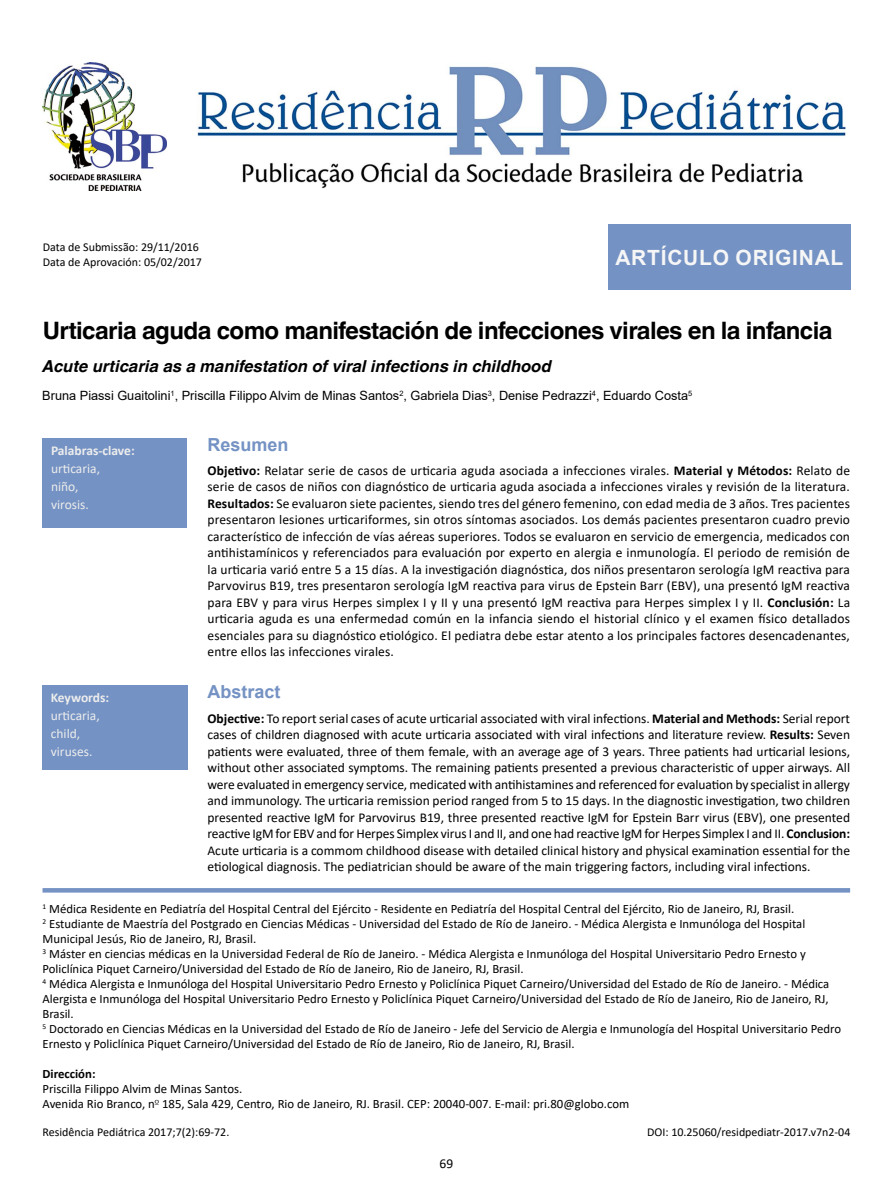
<style>
.page{position:relative;width:893px;height:1191px;background:#fff}
.page>*{position:absolute;margin:0;border:0;box-sizing:border-box;transform-origin:0 0}
.t1{font:700 24px "Helvetica World";letter-spacing:-.025em;color:#000}
.t2{font:700 21px "Arial";letter-spacing:.035em;color:#f6f6f6}
.t3{font:700 18px "Arial";color:#7492c3}
.t4{font:italic 700 16.5px "Helvetica World";color:#000}
.t5{font:13.5px/16.5px "Calibri";color:#000;text-align:justify}
.t6{font:13.5px/18px "Calibri";color:#ededed}
.t7{font:700 13.5px "Calibri";color:#ededed}
.t8{font:12.75px/15px "Calibri";color:#000}
.t9{font:12.75px "Arial";color:#000}
.t10{font:700 12.75px "Calibri";color:#000}
.t11{font:12px/15px "Calibri";color:#000}
.s1{font-weight:700}
.s2{font-family:"Gatineau Plain"}
</style>
<div class="page">
<hr style="left:43px;top:888px;width:807px;height:4px;background:#7492c3">
<img style="left:197px;top:66px;width:649px;height:123px">
<img style="left:43px;top:62px;width:123px;height:128px">
<div style="left:43px;top:438px;width:144px;height:90px;background:#7492c3"></div>
<div style="left:608px;top:224px;width:242px;height:65px;background:#7492c3"></div>
<div style="left:42px;top:685px;width:145px;height:85px;background:#7492c3"></div>
<p class="t11" style="left:43px;top:239px;width:161px">Data de Submissão: 29/11/2016<br>Data de Aprovación: 05/02/2017</p>
<h2 class="t2" style="left:615px;top:243px;width:230px">ARTÍCULO ORIGINAL</h2>
<h1 class="t1" style="left:43px;top:316px;width:791px">Urticaria aguda como manifestación de infecciones virales en la infancia</h1>
<p class="t4" style="left:43px;top:356px;width:511px">Acute urticaria as a manifestation of viral infections in childhood</p>
<p class="t9" style="left:42px;top:386px;width:651px">Bruna Piassi Guaitolini<sup>1</sup>, Priscilla Filippo Alvim de Minas Santos<sup>2</sup>, Gabriela Dias<sup>3</sup>, Denise Pedrazzi<sup>4</sup>, Eduardo Costa<sup>5</sup></p>
<p class="t7" style="left:51px;top:441px;width:85px">Palabras-clave:</p>
<p class="t6" style="left:51px;top:459px;width:51px">urticaria, niño, virosis.</p>
<p class="t7" style="left:51px;top:688px;width:60px">Keywords:</p>
<p class="t6" style="left:51px;top:706px;width:51px">urticaria, child, viruses.</p>
<h3 class="t3" style="left:208px;top:432px;width:83px">Resumen</h3>
<p class="t5" style="left:208px;top:461px;width:644px"><span class="s1">Objetivo:</span> Relatar serie de casos de urticaria aguda asociada a infecciones virales. <span class="s1">Material y Métodos:</span> Relato de serie de casos de niños con diagnóstico de urticaria aguda asociada a infecciones virales y revisión de la literatura.<br><span class="s1">Resultados:</span> Se evaluaron siete pacientes, siendo tres del género femenino, con edad media de 3 años. Tres pacientes presentaron lesiones urticariformes, sin otros síntomas asociados. Los demás pacientes presentaron cuadro previo característico de infección de vías aéreas superiores. Todos se evaluaron en servicio de emergencia, medicados con antihistamínicos y referenciados para evaluación por experto en alergia e inmunología. El periodo de remisión de la urticaria varió entre 5 a 15 días. A la investigación diagnóstica, dos niños presentaron serología IgM reactiva para Parvovirus B19, tres presentaron serología IgM reactiva para virus de Epstein Barr (EBV), una presentó IgM reactiva para EBV y para virus Herpes simplex I y II y una presentó IgM reactiva para Herpes simplex I y II. <span class="s1">Conclusión:</span> La urticaria aguda es una enfermedad común en la infancia siendo el historial clínico y el examen físico detallados esenciales para su diagnóstico etiológico. El pediatra debe estar atento a los principales factores desencadenantes, entre ellos las infecciones virales.</p>
<h3 class="t3" style="left:208px;top:679px;width:75px">Abstract</h3>
<p class="t5" style="left:208px;top:709px;width:644px"><span class="s1">Objective:</span> To report serial cases of acute urticarial associated with viral infections. <span class="s1">Material and Methods:</span> Serial report cases of children diagnosed with acute urticaria associated with viral infections and literature review. <span class="s1">Results:</span> Seven patients were evaluated, three of them female, with an average age of 3 years. Three patients had urticarial lesions, without other associated symptoms. The remaining patients presented a previous characteristic of upper airways. All were evaluated in emergency service, medicated with antihistamines and referenced for evaluation by specialist in allergy and immunology. The urticaria remission period ranged from 5 to 15 days. In the diagnostic investigation, two children presented reactive IgM for Parvovirus B19, three presented reactive IgM for Epstein Barr virus (EBV), one presented reactive IgM for EBV and for Herpes Simplex virus I and II, and one had reactive IgM for Herpes Simplex I and II. <span class="s1">Conclusion:<br></span>Acute urticaria is a commom childhood disease with detailed clinical history and physical examination essential for the etiological diagnosis. The pediatrician should be aware of the main triggering factors, including viral infections.</p>
<p class="t8" style="left:43px;top:900px;width:800px"><sup>1</sup> Médica Residente en Pediatría del Hospital Central del Ejército - Residente en Pediatría del Hospital Central del Ejército, Rio de Janeiro, RJ, Brasil.<br><sup>2</sup> Estudiante de Maestría del Postgrado en Ciencias Médicas - Universidad del Estado de Río de Janeiro. - Médica Alergista e Inmunóloga del Hospital Municipal Jesús, Rio de Janeiro, RJ, Brasil.<br><sup>3</sup> Máster en ciencias médicas en la Universidad Federal de Río de Janeiro. - Médica Alergista e Inmunóloga del Hospital Universitario Pedro Ernesto y Policlínica Piquet Carneiro/Universidad del Estado de Río de Janeiro, Rio de Janeiro, RJ, Brasil.<br><sup>4</sup> Médica Alergista e Inmunóloga del Hospital Universitario Pedro Ernesto y Policlínica Piquet Carneiro/Universidad del Estado de Río de Janeiro. - Médica Alergista e Inmunóloga del Hospital Universitario Pedro Ernesto y Policlínica Piquet Carneiro/Universidad del Estado de Río de Janeiro, Rio de Janeiro, RJ, Brasil.<br><sup>5</sup> Doctorado en Ciencias Médicas en la Universidad del Estado de Río de Janeiro - Jefe del Servicio de Alergia e Inmunología del Hospital Universitario Pedro Ernesto y Policlínica Piquet Carneiro/Universidad del Estado de Río de Janeiro, Rio de Janeiro, RJ, Brasil.</p>
<p class="t10" style="left:43px;top:1064px;width:54px">Dirección:</p>
<p class="t8" style="left:43px;top:1080px;width:588px">Priscilla Filippo Alvim de Minas Santos.<br>Avenida Rio Branco, n<span class="s2">º</span> 185, Sala 429, Centro, Rio de Janeiro, RJ. Brasil. CEP: 20040-007. E-mail: pri.80@globo.com</p>
<p class="t11" style="left:43px;top:1124px;width:188px">Residência Pediátrica 2017;7(2):69-72.</p>
<p class="t5" style="left:440px;top:1154px;width:15px">69</p>
<p class="t11" style="left:647px;top:1124px;width:205px">DOI: 10.25060/residpediatr-2017.v7n2-04</p>
</div>
